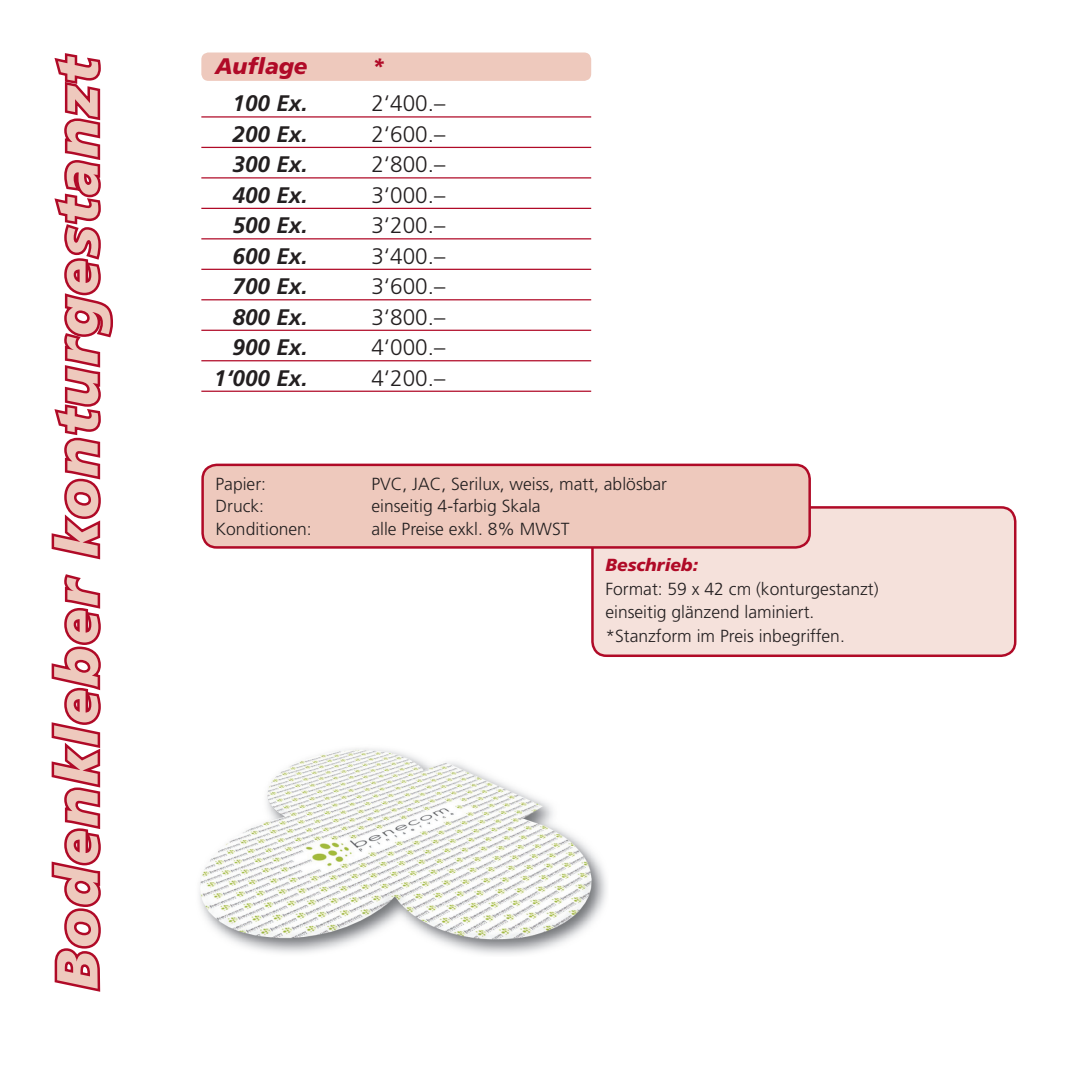
<style>
.page{position:relative;width:1069px;height:1069px;background:#fff}
.page>*{position:absolute;margin:0;border:0;box-sizing:border-box;transform-origin:0 0}
.t1{font:italic 900 58px "Frutiger";letter-spacing:.05em;color:#eec9bd}
.t2{font:300 22.5px "Frutiger";color:#231f20}
.t3{font:italic 700 22.5px "Frutiger";color:#231f20}
.t4{font:italic 900 22.5px "Frutiger";color:#b00a27}
.t5{font:300 17.5px/23.5px "Frutiger";color:#231f20}
.t6{font:italic 900 17.5px "Frutiger";color:#b00a27}
</style>
<div class="page">
<div style="left:201px;top:53px;width:390px;height:28px;background:#eec9bd;border-radius:7px"></div>
<hr style="left:201px;top:116px;width:390px;height:2px;background:#b00a27">
<hr style="left:201px;top:147px;width:390px;height:1px;background:#b00a27">
<hr style="left:201px;top:177px;width:390px;height:1px;background:#b00a27">
<hr style="left:201px;top:208px;width:390px;height:1px;background:#b00a27">
<hr style="left:201px;top:238px;width:390px;height:1px;background:#b00a27">
<hr style="left:201px;top:269px;width:390px;height:1px;background:#b00a27">
<hr style="left:201px;top:299px;width:390px;height:1px;background:#b00a27">
<hr style="left:201px;top:330px;width:390px;height:1px;background:#b00a27">
<hr style="left:201px;top:360px;width:390px;height:1px;background:#b00a27">
<hr style="left:201px;top:391px;width:390px;height:1px;background:#b00a27">
<div style="left:592px;top:507px;width:423px;height:149px;background:#f5e1db;border-radius:14px"></div>
<div style="left:591px;top:506px;width:425px;height:151px;border:2px solid #b00a27;border-radius:14px"></div>
<div style="left:203px;top:465px;width:607px;height:82px;background:#eec9bd;border-radius:14px"></div>
<div style="left:201px;top:464px;width:610px;height:85px;border:2px solid #b00a27;border-radius:14px"></div>
<svg style="left:51px;top:574px;width:50px;height:418px"></svg>
<svg style="left:51px;top:53px;width:62px;height:507px"></svg>
<img style="left:239px;top:861px;width:368px;height:94px">
<img style="left:199px;top:748px;width:399px;height:196px">
<h1 class="t1" style="left:43px;top:989px;width:935px;rotate:-90deg">Bodenkleber konturgestanzt</h1>
<p class="t4" style="left:215px;top:53px;width:94px">Auflage</p>
<p class="t4" style="left:371px;top:53px;width:15px">*</p>
<p class="t3" style="left:233px;top:90px;width:77px">100 Ex.</p>
<p class="t2" style="left:371px;top:91px;width:75px">2‘400.–</p>
<p class="t3" style="left:233px;top:121px;width:77px">200 Ex.</p>
<p class="t2" style="left:371px;top:121px;width:75px">2‘600.–</p>
<p class="t3" style="left:233px;top:151px;width:77px">300 Ex.</p>
<p class="t2" style="left:371px;top:152px;width:75px">2‘800.–</p>
<p class="t3" style="left:233px;top:182px;width:77px">400 Ex.</p>
<p class="t2" style="left:371px;top:182px;width:75px">3‘000.–</p>
<p class="t3" style="left:233px;top:212px;width:77px">500 Ex.</p>
<p class="t2" style="left:371px;top:213px;width:75px">3‘200.–</p>
<p class="t3" style="left:233px;top:243px;width:77px">600 Ex.</p>
<p class="t2" style="left:371px;top:243px;width:75px">3‘400.–</p>
<p class="t3" style="left:233px;top:273px;width:77px">700 Ex.</p>
<p class="t2" style="left:371px;top:274px;width:75px">3‘600.–</p>
<p class="t3" style="left:233px;top:304px;width:77px">800 Ex.</p>
<p class="t2" style="left:371px;top:304px;width:75px">3‘800.–</p>
<p class="t3" style="left:233px;top:334px;width:77px">900 Ex.</p>
<p class="t2" style="left:371px;top:335px;width:75px">4‘000.–</p>
<p class="t3" style="left:214px;top:365px;width:95px">1‘000 Ex.</p>
<p class="t2" style="left:371px;top:365px;width:75px">4‘200.–</p>
<p class="t5" style="left:215px;top:472px;width:52px">Papier:</p>
<p class="t5" style="left:371px;top:472px;width:297px">PVC, JAC, Serilux, weiss, matt, ablösbar</p>
<p class="t5" style="left:215px;top:494px;width:50px">Druck:</p>
<p class="t5" style="left:371px;top:494px;width:171px">einseitig 4-farbig Skala</p>
<p class="t5" style="left:215px;top:517px;width:98px">Konditionen:</p>
<p class="t5" style="left:371px;top:517px;width:200px">alle Preise exkl. 8% MWST</p>
<p class="t6" style="left:605px;top:554px;width:94px">Beschrieb:</p>
<p class="t5" style="left:605px;top:577px;width:275px">Format: 59 x 42 cm (konturgestanzt) einseitig glänzend laminiert. *Stanzform im Preis inbegriffen.</p>
</div>
